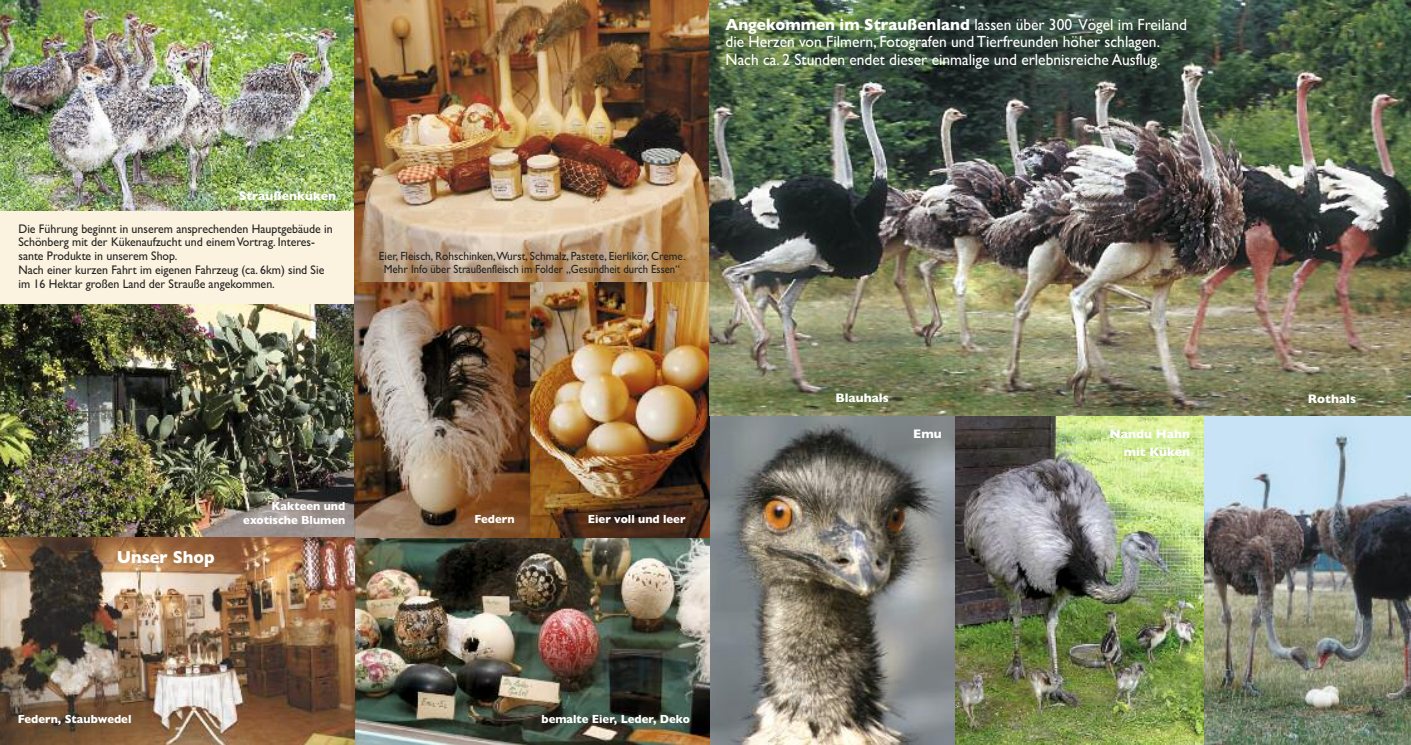
<style>
.page{position:relative;width:1411px;height:745px;background:#fff}
.page>*{position:absolute;margin:0;border:0;box-sizing:border-box;transform-origin:0 0}
.t1{font:700 17.5px "Gill Sans";color:#fff;scale:.95 1}
.t2{font:16.25px/17.5px "Gill Sans";color:#fff;scale:.95 1}
.t3{font:12.5px/13.8px "Gill Sans";color:#222221;scale:.95 1}
.t4{font:700 12.5px/17.5px "Gill Sans";color:#fff;text-align:right}
.t5{font:11.88px/13.1px "Gill Sans";color:#222221;text-align:center;scale:.95 1}
.t6{font:700 11.88px/13.1px "Gill Sans";color:#fff;text-align:right;scale:.95 1}
.s1{font-weight:700}
</style>
<div class="page">
<img style="left:0;top:0;width:354px;height:210px">
<img style="left:709px;top:0;width:701px;height:744px">
<div style="left:0;top:211px;width:354px;height:93px;background:#fbf2df"></div>
<img style="left:0;top:304px;width:354px;height:233px">
<img style="left:354px;top:0;width:355px;height:282px">
<img style="left:354px;top:282px;width:176px;height:255px">
<img style="left:530px;top:282px;width:179px;height:255px">
<img style="left:0;top:537px;width:709px;height:207px">
<h2 class="t2" style="left:725px;top:15px;width:487px"><span class="s1">Angekommen im Straußenland</span> lassen über 300 Vögel im Freiland die Herzen von Filmern, Fotografen und Tierfreunden höher schlagen.<br>Nach ca. 2 Stunden endet dieser einmalige und erlebnisreiche Ausflug.</h2>
<p class="t4" style="left:239px;top:186px;width:99px">Straußenküken</p>
<p class="t3" style="left:18px;top:221px;width:332px">Die Führung beginnt in unserem ansprechenden Hauptgebäude in Schönberg mit der Kükenaufzucht und einemVortrag. Interes&shy;sante Produkte in unserem Shop.<br>Nach einer kurzen Fahrt im eigenen Fahrzeug (ca. 6km) sind Sie im 16 Hektar großen Land der Strauße angekommen.</p>
<p class="t5" style="left:379px;top:249px;width:324px">Eier, Fleisch, Rohschinken,Wurst, Schmalz, Pastete, Eierlikör, Creme.<br>Mehr Info über Straußenfleisch im Folder „Gesundheit durch Essen“</p>
<h1 class="t1" style="left:117px;top:546px;width:105px">Unser Shop</h1>
<p class="t6" style="left:243px;top:499px;width:109px">Kakteen und exotische Blumen</p>
<p class="t6" style="left:474px;top:512px;width:44px">Federn</p>
<p class="t6" style="left:588px;top:512px;width:104px">Eier voll und leer</p>
<p class="t4" style="left:835px;top:389px;width:55px">Blauhals</p>
<p class="t4" style="left:1307px;top:389px;width:50px">Rothals</p>
<p class="t4" style="left:913px;top:424px;width:30px">Emu</p>
<p class="t4" style="left:1109px;top:424px;width:82px">Nandu Hahn mit Küken</p>
<p class="t6" style="left:18px;top:711px;width:121px">Federn, Staubwedel</p>
<p class="t6" style="left:541px;top:711px;width:158px">bemalte Eier, Leder, Deko</p>
</div>
